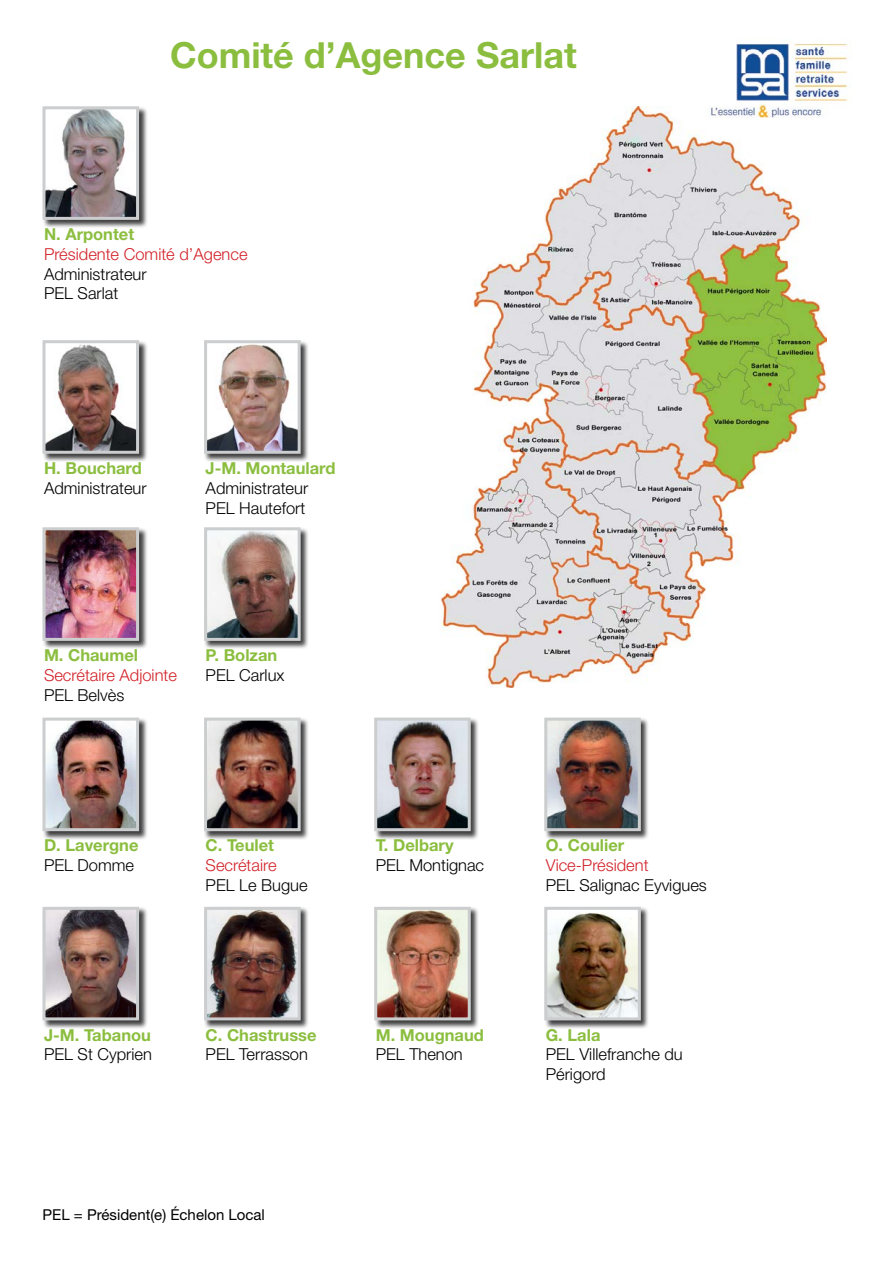
<style>
.page{position:relative;width:893px;height:1263px;background:#fff}
.page>*{position:absolute;margin:0;border:0;box-sizing:border-box;transform-origin:0 0}
.t1{font:700 36px "Helvetica Neue LT Std";color:#8bbe3f}
.t2{font:300 16.5px/19.8px "Helvetica Neue LT Std";color:#000}
.t3{font:700 16.5px "Helvetica Neue LT Std";color:#8bbe3f}
.t4{font:300 16.5px "Helvetica Neue LT Std";color:#d2232a}
.t5{font:15px "Helvetica Neue LT Std";color:#000}
</style>
<div class="page">
<img style="left:440px;top:106px;width:386px;height:581px">
<div style="left:42px;top:106px;width:106px;height:122px;background:#000;opacity:.75"></div>
<img style="left:47px;top:110px;width:88px;height:106px">
<div style="left:43px;top:106px;width:96px;height:114px;border:3px solid #cbcdce"></div>
<div style="left:42px;top:340px;width:106px;height:122px;background:#000;opacity:.75"></div>
<img style="left:47px;top:344px;width:88px;height:106px">
<div style="left:43px;top:340px;width:96px;height:114px;border:3px solid #cbcdce"></div>
<div style="left:204px;top:906px;width:105px;height:123px;background:#000;opacity:.75"></div>
<img style="left:208px;top:911px;width:89px;height:105px">
<div style="left:204px;top:907px;width:97px;height:113px;border:3px solid #cbcdce"></div>
<div style="left:42px;top:717px;width:106px;height:123px;background:#000;opacity:.75"></div>
<img style="left:47px;top:722px;width:88px;height:105px">
<div style="left:43px;top:718px;width:96px;height:113px;border:3px solid #cbcdce"></div>
<div style="left:42px;top:527px;width:106px;height:122px;background:#000;opacity:.75"></div>
<img style="left:47px;top:531px;width:88px;height:106px">
<div style="left:43px;top:527px;width:96px;height:114px;border:3px solid #cbcdce"></div>
<div style="left:42px;top:906px;width:106px;height:123px;background:#000;opacity:.75"></div>
<img style="left:47px;top:911px;width:88px;height:105px">
<div style="left:43px;top:907px;width:96px;height:113px;border:3px solid #cbcdce"></div>
<div style="left:544px;top:717px;width:106px;height:123px;background:#000;opacity:.75"></div>
<img style="left:548px;top:722px;width:89px;height:105px">
<div style="left:544px;top:718px;width:97px;height:113px;border:3px solid #cbcdce"></div>
<div style="left:544px;top:906px;width:106px;height:123px;background:#000;opacity:.75"></div>
<img style="left:548px;top:911px;width:89px;height:105px">
<div style="left:544px;top:907px;width:97px;height:113px;border:3px solid #cbcdce"></div>
<div style="left:374px;top:717px;width:106px;height:123px;background:#000;opacity:.75"></div>
<img style="left:378px;top:722px;width:89px;height:105px">
<div style="left:374px;top:718px;width:97px;height:113px;border:3px solid #cbcdce"></div>
<div style="left:204px;top:340px;width:105px;height:122px;background:#000;opacity:.75"></div>
<img style="left:208px;top:344px;width:89px;height:106px">
<div style="left:204px;top:340px;width:97px;height:114px;border:3px solid #cbcdce"></div>
<div style="left:374px;top:906px;width:106px;height:123px;background:#000;opacity:.75"></div>
<img style="left:378px;top:911px;width:89px;height:105px">
<div style="left:374px;top:907px;width:97px;height:113px;border:3px solid #cbcdce"></div>
<div style="left:204px;top:717px;width:105px;height:123px;background:#000;opacity:.75"></div>
<img style="left:208px;top:722px;width:89px;height:105px">
<div style="left:204px;top:718px;width:97px;height:113px;border:3px solid #cbcdce"></div>
<div style="left:204px;top:527px;width:105px;height:122px;background:#000;opacity:.75"></div>
<img style="left:208px;top:531px;width:89px;height:106px">
<div style="left:204px;top:527px;width:97px;height:114px;border:3px solid #cbcdce"></div>
<img style="left:704px;top:43px;width:144px;height:74px">
<h1 class="t1" style="left:170px;top:33px;width:408px">Comité d’Agence Sarlat</h1>
<p class="t3" style="left:44px;top:224px;width:92px">N. Arpontet</p>
<p class="t4" style="left:44px;top:244px;width:205px">Présidente Comité d’Agence</p>
<p class="t2" style="left:44px;top:264px;width:104px">Administrateur<br>PEL Sarlat</p>
<p class="t3" style="left:44px;top:458px;width:99px">H. Bouchard</p>
<p class="t2" style="left:44px;top:478px;width:104px">Administrateur</p>
<p class="t3" style="left:206px;top:458px;width:131px">J-M. Montaulard</p>
<p class="t2" style="left:206px;top:478px;width:104px">Administrateur<br>PEL Hautefort</p>
<p class="t3" style="left:44px;top:645px;width:96px">M. Chaumel</p>
<p class="t4" style="left:44px;top:665px;width:134px">Secrétaire Adjointe</p>
<p class="t2" style="left:44px;top:684px;width:82px">PEL Belvès</p>
<p class="t3" style="left:206px;top:645px;width:73px">P. Bolzan</p>
<p class="t2" style="left:206px;top:665px;width:80px">PEL Carlux</p>
<p class="t3" style="left:44px;top:835px;width:96px">D. Lavergne</p>
<p class="t2" style="left:44px;top:855px;width:92px">PEL Domme</p>
<p class="t3" style="left:44px;top:1024px;width:108px">J-M. Tabanou</p>
<p class="t2" style="left:44px;top:1044px;width:109px">PEL St Cyprien</p>
<p class="t3" style="left:206px;top:835px;width:70px">C. Teulet</p>
<p class="t4" style="left:206px;top:855px;width:72px">Secrétaire</p>
<p class="t2" style="left:206px;top:875px;width:104px">PEL Le Bugue</p>
<p class="t3" style="left:206px;top:1024px;width:112px">C. Chastrusse</p>
<p class="t2" style="left:206px;top:1044px;width:104px">PEL Terrasson</p>
<p class="t3" style="left:376px;top:835px;width:79px">T. Delbary</p>
<p class="t2" style="left:376px;top:855px;width:110px">PEL Montignac</p>
<p class="t3" style="left:376px;top:1024px;width:110px">M. Mougnaud</p>
<p class="t2" style="left:376px;top:1044px;width:89px">PEL Thenon</p>
<p class="t5" style="left:43px;top:1206px;width:224px">PEL = Président(e) échelon Local</p>
<p class="t3" style="left:546px;top:835px;width:80px">O. Coulier</p>
<p class="t4" style="left:546px;top:855px;width:104px">Vice-Président</p>
<p class="t2" style="left:546px;top:875px;width:163px">PEL Salignac Eyvigues</p>
<p class="t3" style="left:546px;top:1024px;width:56px">G. Lala</p>
<p class="t2" style="left:546px;top:1044px;width:139px">PEL Villefranche du<br>Périgord</p>
</div>
